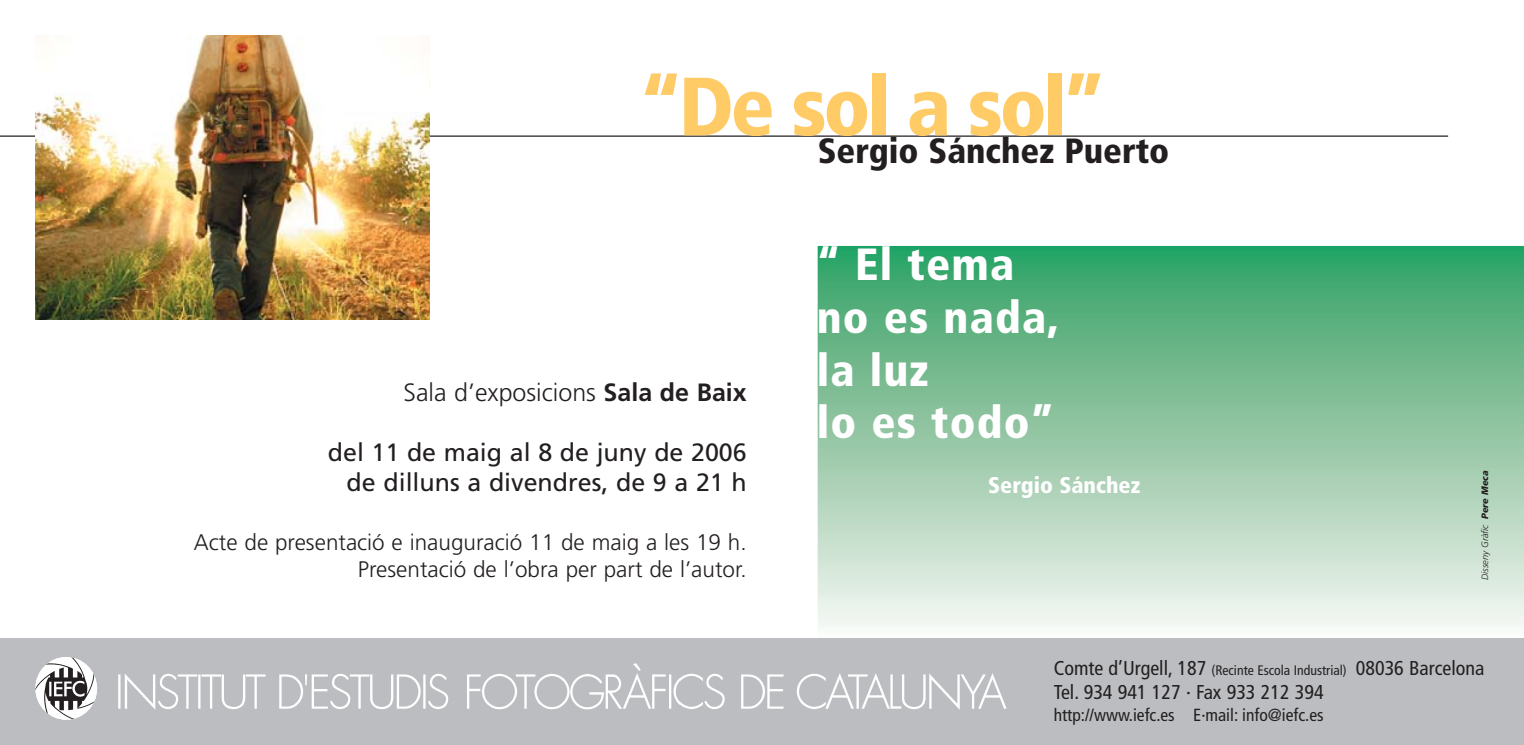
<style>
.page{position:relative;width:1524px;height:745px;background:#fff}
.page>*{position:absolute;margin:0;border:0;box-sizing:border-box;transform-origin:0 0}
.t1{font:900 condensed 82.5px "Frutiger";letter-spacing:-.04em;color:#ffcb66}
.t2{font:900 condensed 45px/52.5px "Frutiger";letter-spacing:.025em;color:#fff}
.t3{font:900 condensed 35px "Frutiger";color:#231f20}
.t4{font:25px/30px "Frutiger";color:#231f20;text-align:right}
.t5{font:300 25px "Frutiger";color:#231f20}
.t6{font:300 22.5px/27px "Frutiger";color:#231f20;text-align:right}
.t7{font:900 condensed 22.5px "Frutiger";color:#fff}
.t8{font:condensed 20px/24px "Frutiger";color:#231f20}
.t9{font:condensed 17.5px "Frutiger";color:#231f20}
.t10{font:italic 300 9.25px "Frutiger";color:#231f20}
.s1{font-weight:700}
.s2{font-weight:900}
.s3{font-size:13.75px}
</style>
<div class="page">
<div style="left:817px;top:246px;width:707px;height:392px;background:linear-gradient(to bottom,#309e60,#fbf6f3)"></div>
<div style="left:0;top:638px;width:1524px;height:106px;background:#bbbdc0"></div>
<img style="left:118px;top:663px;width:889px;height:47px">
<img style="left:35px;top:656px;width:62px;height:63px;border-radius:50%">
<hr style="left:0;top:135px;width:1448px;height:2px;background:#231f20">
<img style="left:35px;top:35px;width:394px;height:284px">
<h1 class="t1" style="left:639px;top:73px;width:468px">“De sol a sol”</h1>
<h3 class="t3" style="left:818px;top:137px;width:353px">Sergio Sánchez Puerto</h3>
<p class="t5" style="left:403px;top:382px;width:345px">Sala d’exposicions <span class="s1">Sala de Baix</span></p>
<p class="t4" style="left:328px;top:439px;width:420px">del 11 de maig al 8 de juny de 2006 de dilluns a divendres, de 9 a 21 h</p>
<p class="t6" style="left:194px;top:529px;width:554px">Acte de presentació e inauguració 11 de maig a les 19 h.<br>Presentació de l’obra per part de l’autor.</p>
<h2 class="t2" style="left:817px;top:242px;width:244px">“ El tema no es nada, la luz<br>lo es todo”</h2>
<p class="t7" style="left:988px;top:476px;width:154px">Sergio Sánchez</p>
<p class="t10" style="left:1481px;top:579px;width:111px;rotate:-90deg">Disseny Gràfic <span class="s2">Pere Meca</span></p>
<p class="t8" style="left:1053px;top:657px;width:432px">Comte d’Urgell, 187 <span class="s3">(Recinte Escola Industrial)</span> 08036 Barcelona<br>Tel. 934 941 127 · Fax 933 212 394</p>
<p class="t9" style="left:1053px;top:707px;width:271px">http://www.iefc.es E·mail: info@iefc.es</p>
</div>
